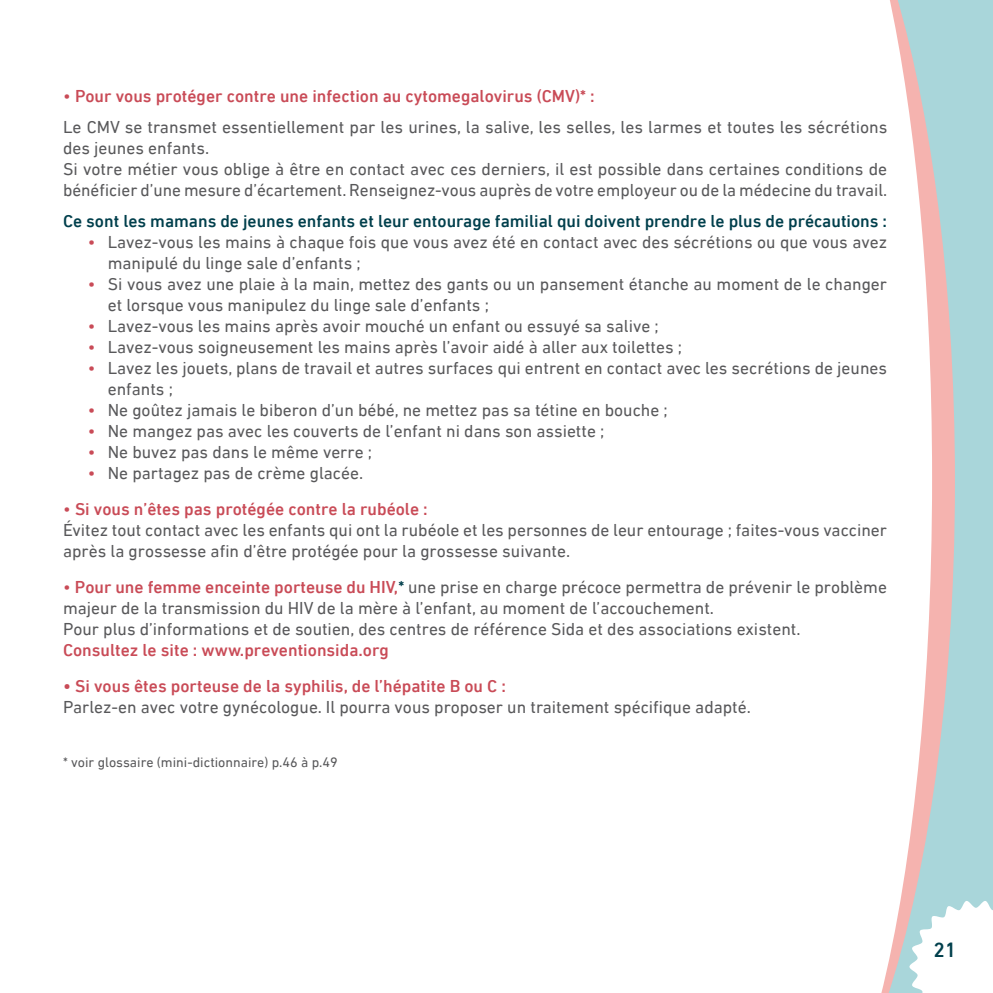
<style>
.page{position:relative;width:993px;height:993px;background:#fff}
.page>*{position:absolute;margin:0;border:0;box-sizing:border-box;transform-origin:0 0}
.t1{font:500 21px "DIN Next LT Pro";color:#003f4c}
.Body{font:17.5px/21px "DIN Next LT Pro";color:#58585a}
.Liste_Puce{font:17.5px/21px "DIN Next LT Pro";color:#58585a}
.t2{font:500 17.5px "DIN Next LT Pro";color:#c94b57}
.t3{font:500 17.5px "DIN Next LT Pro";color:#003f4c}
.Note_de_bas_de_page{font:14px "DIN Next LT Pro";color:#58585a}
.s1{font-weight:400}
.s2{color:#c94b57}
.s3{font-weight:500;color:#c94b57}
.s4{font-weight:500;color:#003f4c}
</style>
<div class="page">
<svg style="left:881px;top:0;width:111px;height:992px"></svg>
<svg style="left:909px;top:900px;width:83px;height:92px"></svg>
<p class="t2" style="left:63px;top:86px;width:533px"><span class="s1">•</span> Pour vous protéger contre une infection au cytomegalovirus (CMV)* :</p>
<p class="Body" style="left:63px;top:116px;width:825px">Le CMV se transmet essentiellement par les urines, la salive, les selles, les larmes et toutes les sécrétions des jeunes enfants.</p>
<p class="Body" style="left:63px;top:158px;width:825px">Si votre métier vous oblige à être en contact avec ces derniers, il est possible dans certaines conditions de bénéficier d’une mesure d’écartement. Renseignez-vous auprès de votre employeur ou de la médecine du travail.</p>
<p class="t3" style="left:63px;top:211px;width:825px">Ce sont les mamans de jeunes enfants et leur entourage familial qui doivent prendre le plus de précautions :</p>
<p class="Liste_Puce" style="left:108px;top:231px;width:780px;text-indent:-20px"><span class="s2">•</span> Lavez-vous les mains à chaque fois que vous avez été en contact avec des sécrétions ou que vous avez manipulé du linge sale d’enfants ;</p>
<p class="Liste_Puce" style="left:108px;top:273px;width:780px;text-indent:-20px"><span class="s2">•</span> Si vous avez une plaie à la main, mettez des gants ou un pansement étanche au moment de le changer et lorsque vous manipulez du linge sale d’enfants ;</p>
<p class="Liste_Puce" style="left:88px;top:315px;width:572px"><span class="s2">•</span> Lavez-vous les mains après avoir mouché un enfant ou essuyé sa salive ;</p>
<p class="Liste_Puce" style="left:88px;top:336px;width:595px"><span class="s2">•</span> Lavez-vous soigneusement les mains après l’avoir aidé à aller aux toilettes ;</p>
<p class="Liste_Puce" style="left:108px;top:357px;width:780px;text-indent:-20px"><span class="s2">•</span> Lavez les jouets, plans de travail et autres surfaces qui entrent en contact avec les secrétions de jeunes enfants ;</p>
<p class="Liste_Puce" style="left:88px;top:399px;width:581px"><span class="s2">•</span> Ne goûtez jamais le biberon d’un bébé, ne mettez pas sa tétine en bouche ;</p>
<p class="Liste_Puce" style="left:88px;top:420px;width:518px"><span class="s2">•</span> Ne mangez pas avec les couverts de l’enfant ni dans son assiette ;</p>
<p class="Liste_Puce" style="left:88px;top:441px;width:286px"><span class="s2">•</span> Ne buvez pas dans le même verre ;</p>
<p class="Liste_Puce" style="left:88px;top:462px;width:277px"><span class="s2">•</span> Ne partagez pas de crème glacée.</p>
<p class="t2" style="left:63px;top:499px;width:366px"><span class="s1">•</span> Si vous n’êtes pas protégée contre la rubéole :</p>
<p class="Body" style="left:63px;top:519px;width:825px">Évitez tout contact avec les enfants qui ont la rubéole et les personnes de leur entourage ; faites-vous vacciner après la grossesse afin d’être protégée pour la grossesse suivante.</p>
<p class="Body" style="left:63px;top:576px;width:825px"><span class="s2">•</span> <span class="s3">Pour une femme enceinte porteuse du HIV,</span><span class="s4">*</span> une prise en charge précoce permettra de prévenir le problème majeur de la transmission du HIV de la mère à l’enfant, au moment de l’accouchement.</p>
<p class="Body" style="left:63px;top:618px;width:739px">Pour plus d’informations et de soutien, des centres de référence Sida et des associations existent.<br><span class="s3">Consultez le site : www.preventionsida.org</span></p>
<p class="t2" style="left:63px;top:675px;width:444px">• Si vous êtes porteuse de la syphilis, de l’hépatite B ou C :</p>
<p class="Body" style="left:63px;top:696px;width:689px">Parlez-en avec votre gynécologue. Il pourra vous proposer un traitement spécifique adapté.</p>
<p class="Note_de_bas_de_page" style="left:63px;top:754px;width:276px">* voir glossaire (mini-dictionnaire) p.46 à p.49</p>
<p class="t1" style="left:933px;top:937px;width:25px">21</p>
</div>
